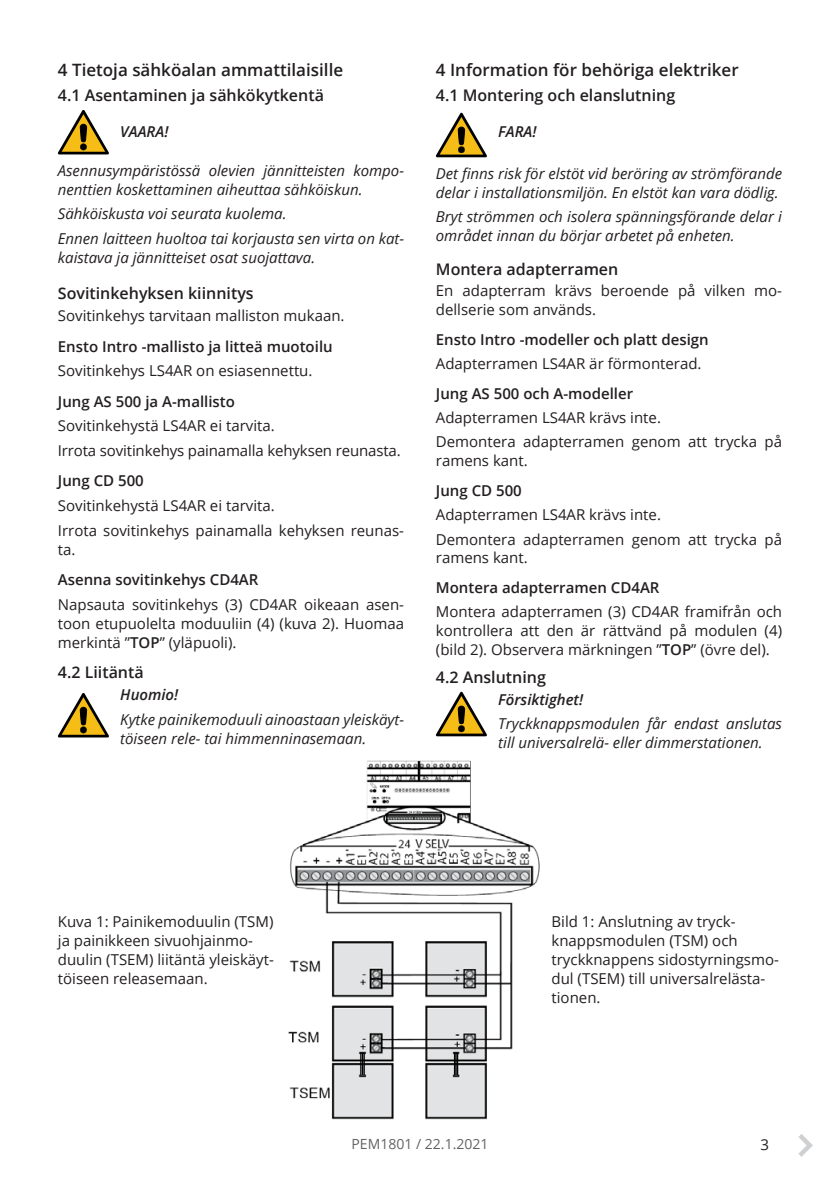
<style>
.page{position:relative;width:840px;height:1191px;background:#fff}
.page>*{position:absolute;margin:0;border:0;box-sizing:border-box;transform-origin:0 0}
.Heading_1{font:600 17px "Open Sans";color:#231f20}
.Heading_2{font:600 16px "Open Sans";color:#231f20}
.Body_text{font:15px/19px "Open Sans";color:#231f20}
.Body_text-2{font:italic 15px/19px "Open Sans";color:#231f20}
.Body_text-3{font:600 15px "Open Sans";color:#231f20}
.Body_text-4{font:italic 600 15px "Open Sans";color:#231f20}
.t1{font:14px "Open Sans";color:#636366}
.s1{font-weight:600}
</style>
<div class="page">
<svg style="left:798px;top:1134px;width:14px;height:22px"></svg>
<svg style="left:58px;top:110px;width:51px;height:44px"></svg>
<svg style="left:58px;top:693px;width:51px;height:44px"></svg>
<svg style="left:435px;top:113px;width:51px;height:44px"></svg>
<svg style="left:435px;top:692px;width:51px;height:44px"></svg>
<img style="left:288px;top:760px;width:252px;height:360px">
<p class="Heading_1" style="left:58px;top:58px;width:287px">4 Tietoja sähköalan ammattilaisille</p>
<p class="Heading_2" style="left:58px;top:84px;width:267px">4.1 Asentaminen ja sähkökytkentä</p>
<p class="Body_text-4" style="left:120px;top:121px;width:50px">VAARA!</p>
<p class="Body_text-2" style="left:58px;top:160px;width:347px">Asennusympäristössä olevien jännitteisten kompo&shy;nenttien koskettaminen aiheuttaa sähköiskun.</p>
<p class="Body_text-2" style="left:58px;top:204px;width:230px">Sähköiskusta voi seurata kuolema.</p>
<p class="Body_text-2" style="left:58px;top:229px;width:347px">Ennen laitteen huoltoa tai korjausta sen virta on kat&shy;kaistava ja jännitteiset osat suojattava.</p>
<p class="Heading_2" style="left:58px;top:282px;width:197px">Sovitinkehyksen kiinnitys</p>
<p class="Body_text" style="left:58px;top:306px;width:288px">Sovitinkehys tarvitaan malliston mukaan.</p>
<p class="Body_text-3" style="left:58px;top:336px;width:276px">Ensto Intro -mallisto ja litteä muotoilu</p>
<p class="Body_text" style="left:58px;top:361px;width:256px">Sovitinkehys LS4AR on esiasennettu.</p>
<p class="Body_text-3" style="left:58px;top:391px;width:178px">Jung AS 500 ja A-mallisto</p>
<p class="Body_text" style="left:58px;top:416px;width:218px">Sovitinkehystä LS4AR ei tarvita.</p>
<p class="Body_text" style="left:58px;top:440px;width:344px">Irrota sovitinkehys painamalla kehyksen reunasta.</p>
<p class="Body_text-3" style="left:58px;top:470px;width:87px">Jung CD 500</p>
<p class="Body_text" style="left:58px;top:495px;width:218px">Sovitinkehystä LS4AR ei tarvita.</p>
<p class="Body_text" style="left:58px;top:520px;width:347px">Irrota sovitinkehys painamalla kehyksen reunas&shy;ta.</p>
<p class="Body_text-3" style="left:58px;top:569px;width:202px">Asenna sovitinkehys CD4AR</p>
<p class="Body_text" style="left:58px;top:594px;width:347px;text-align:justify">Napsauta sovitinkehys (3) CD4AR oikeaan asen&shy;toon etupuolelta moduuliin (4) (kuva 2). Huomaa merkintä ”<span class="s1">TOP</span>” (yläpuoli).</p>
<p class="Heading_2" style="left:58px;top:661px;width:87px">4.2 Liitäntä</p>
<p class="Body_text-4" style="left:120px;top:684px;width:59px">Huomio!</p>
<p class="Body_text-2" style="left:120px;top:709px;width:285px">Kytke painikemoduuli ainoastaan yleiskäyt&shy;töiseen rele- tai himmenninasemaan.</p>
<p class="Heading_1" style="left:435px;top:58px;width:304px">4 Information för behöriga elektriker</p>
<p class="Heading_2" style="left:435px;top:84px;width:241px">4.1 Montering och elanslutning</p>
<p class="Body_text-4" style="left:498px;top:121px;width:40px">FARA!</p>
<p class="Body_text-2" style="left:435px;top:163px;width:347px">Det finns risk för elstöt vid beröring av strömförande delar i installationsmiljön. En elstöt kan vara dödlig.</p>
<p class="Body_text-2" style="left:435px;top:207px;width:347px">Bryt strömmen och isolera spänningsförande delar i området innan du börjar arbetet på enheten.</p>
<p class="Heading_2" style="left:435px;top:258px;width:184px">Montera adapterramen</p>
<p class="Body_text" style="left:435px;top:281px;width:347px">En adapterram krävs beroende på vilken mo&shy;dellserie som används.</p>
<p class="Body_text-3" style="left:435px;top:329px;width:274px">Ensto Intro -modeller och platt design</p>
<p class="Body_text" style="left:435px;top:353px;width:267px">Adapterramen LS4AR är förmonterad.</p>
<p class="Body_text-3" style="left:435px;top:383px;width:199px">Jung AS 500 och A-modeller</p>
<p class="Body_text" style="left:435px;top:408px;width:226px">Adapterramen LS4AR krävs inte.</p>
<p class="Body_text" style="left:435px;top:432px;width:347px">Demontera adapterramen genom att trycka på ramens kant.</p>
<p class="Body_text-3" style="left:435px;top:480px;width:87px">Jung CD 500</p>
<p class="Body_text" style="left:435px;top:505px;width:226px">Adapterramen LS4AR krävs inte.</p>
<p class="Body_text" style="left:435px;top:529px;width:347px">Demontera adapterramen genom att trycka på ramens kant.</p>
<p class="Body_text-3" style="left:435px;top:577px;width:225px">Montera adapterramen CD4AR</p>
<p class="Body_text" style="left:435px;top:602px;width:347px;text-align:justify">Montera adapterramen (3) CD4AR framifrån och kontrollera att den är rättvänd på modulen (4) (bild 2). Observera märkningen ”<span class="s1">TOP</span>” (övre del).</p>
<p class="Heading_2" style="left:435px;top:666px;width:111px">4.2 Anslutning</p>
<p class="Body_text-4" style="left:498px;top:689px;width:86px">Försiktighet!</p>
<p class="Body_text-2" style="left:498px;top:714px;width:285px">Tryckknappsmodulen får endast anslutas till universalrelä- eller dimmerstationen.</p>
<p class="Body_text" style="left:58px;top:911px;width:217px">Kuva 1: Painikemoduulin (TSM) ja painikkeen sivuohjainmo&shy;duulin (TSEM) liitäntä yleiskäyt&shy;töiseen releasemaan.</p>
<p class="Body_text" style="left:551px;top:911px;width:229px">Bild 1: Anslutning av tryck&shy;knappsmodulen (TSM) och tryckknappens sidostyrningsmo&shy;dul (TSEM) till universalrelästa&shy;tionen.</p>
<p class="t1" style="left:351px;top:1134px;width:138px">PEM1801 / 22.1.2021</p>
<p class="Body_text" style="left:760px;top:1135px;width:10px">3</p>
</div>
